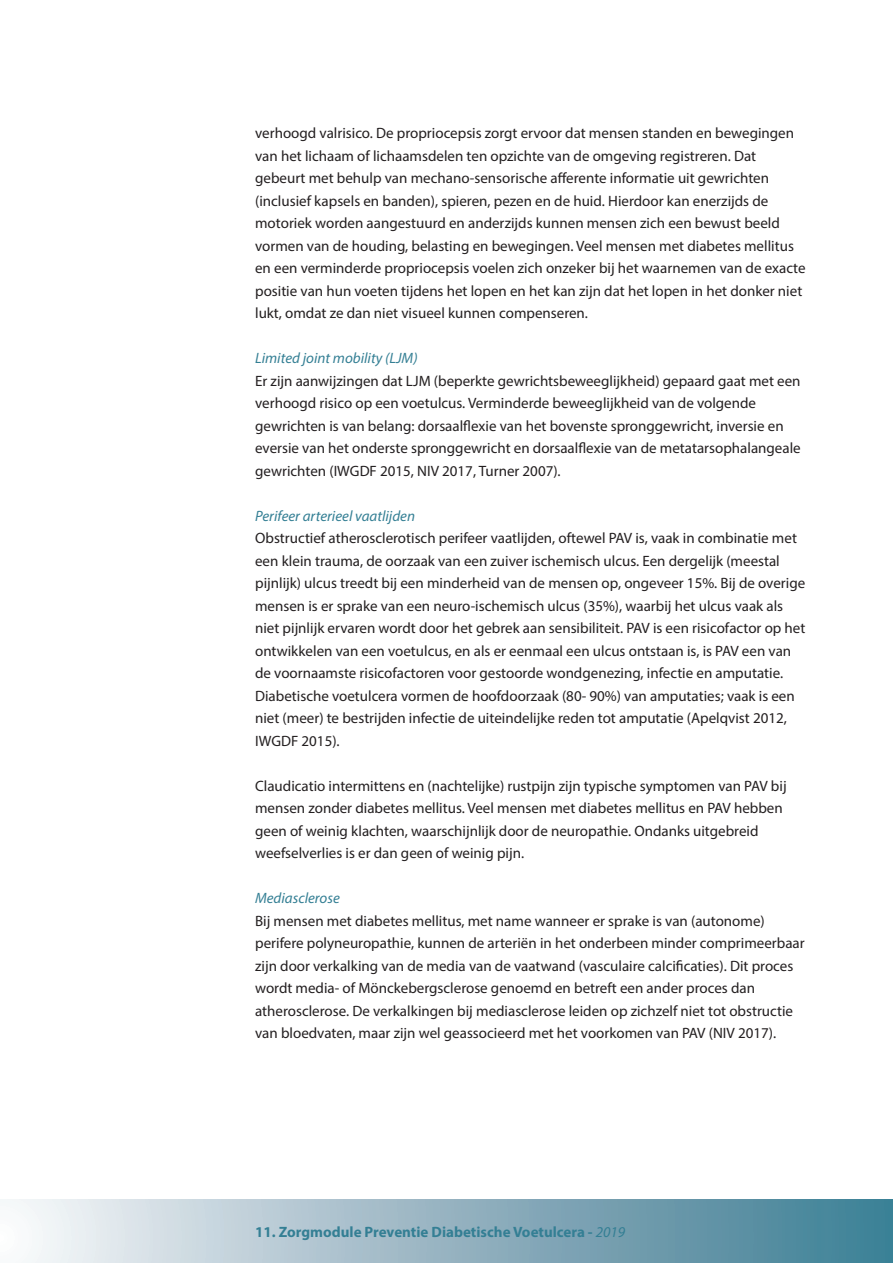
<style>
.page{position:relative;width:893px;height:1263px;background:#fff}
.page>*{position:absolute;margin:0;border:0;box-sizing:border-box;transform-origin:0 0}
.t1{font:15px/22.5px "Myriad Pro";color:#231f20}
.t2{font:italic 15px "Myriad Pro";color:#347f94}
.t3{font:700 15px "Myriad Pro";color:#347f94}
.s1{font-weight:400;font-style:italic}
</style>
<div class="page">
<div style="left:0;top:1199px;width:893px;height:64px;background:linear-gradient(to right,#f7f5f7,#397a91)"></div>
<p class="t1" style="left:255px;top:122px;width:552px">verhoogd valrisico. De propriocepsis zorgt ervoor dat mensen standen en bewegingen van het lichaam of lichaamsdelen ten opzichte van de omgeving registreren. Dat gebeurt met behulp van mechano-sensorische afferente informatie uit gewrichten (inclusief kapsels en banden), spieren, pezen en de huid. Hierdoor kan enerzijds de motoriek worden aangestuurd en anderzijds kunnen mensen zich een bewust beeld vormen van de houding, belasting en bewegingen. Veel mensen met diabetes mellitus en een verminderde propriocepsis voelen zich onzeker bij het waarnemen van de exacte positie van hun voeten tijdens het lopen en het kan zijn dat het lopen in het donker niet lukt, omdat ze dan niet visueel kunnen compenseren.</p>
<p class="t2" style="left:255px;top:349px;width:164px">Limited joint mobility (LJM)</p>
<p class="t1" style="left:255px;top:369px;width:547px">Er zijn aanwijzingen dat LJM (beperkte gewrichtsbeweeglijkheid) gepaard gaat met een verhoogd risico op een voetulcus. Verminderde beweeglijkheid van de volgende gewrichten is van belang: dorsaalflexie van het bovenste spronggewricht, inversie en eversie van het onderste spronggewricht en dorsaalflexie van de metatarsophalangeale gewrichten (IWGDF 2015, NIV 2017, Turner 2007).</p>
<p class="t2" style="left:255px;top:506px;width:161px">Perifeer arterieel vaatlijden</p>
<p class="t1" style="left:255px;top:527px;width:552px">Obstructief atherosclerotisch perifeer vaatlijden, oftewel PAV is, vaak in combinatie met een klein trauma, de oorzaak van een zuiver ischemisch ulcus. Een dergelijk (meestal pijnlijk) ulcus treedt bij een minderheid van de mensen op, ongeveer 15%. Bij de overige mensen is er sprake van een neuro-ischemisch ulcus (35%), waarbij het ulcus vaak als niet pijnlijk ervaren wordt door het gebrek aan sensibiliteit. PAV is een risicofactor op het ontwikkelen van een voetulcus, en als er eenmaal een ulcus ontstaan is, is PAV een van de voornaamste risicofactoren voor gestoorde wondgenezing, infectie en amputatie.<br>Diabetische voetulcera vormen de hoofdoorzaak (80- 90%) van amputaties; vaak is een niet (meer) te bestrijden infectie de uiteindelijke reden tot amputatie (Apelqvist 2012, IWGDF 2015).</p>
<p class="t1" style="left:255px;top:774px;width:533px">Claudicatio intermittens en (nachtelijke) rustpijn zijn typische symptomen van PAV bij mensen zonder diabetes mellitus. Veel mensen met diabetes mellitus en PAV hebben geen of weinig klachten, waarschijnlijk door de neuropathie. Ondanks uitgebreid weefselverlies is er dan geen of weinig pijn.</p>
<p class="t2" style="left:255px;top:889px;width:86px">Mediasclerose</p>
<p class="t1" style="left:255px;top:909px;width:551px">Bij mensen met diabetes mellitus, met name wanneer er sprake is van (autonome) perifere polyneuropathie, kunnen de arteriën in het onderbeen minder comprimeerbaar zijn door verkalking van de media van de vaatwand (vasculaire calcificaties). Dit proces wordt media- of Mönckebergsclerose genoemd en betreft een ander proces dan atherosclerose. De verkalkingen bij mediasclerose leiden op zichzelf niet tot obstructie van bloedvaten, maar zijn wel geassocieerd met het voorkomen van PAV (NIV 2017).</p>
<p class="t3" style="left:255px;top:1222px;width:372px">11. Zorgmodule Preventie Diabetische Voetulcera - <span class="s1">2019</span></p>
</div>
